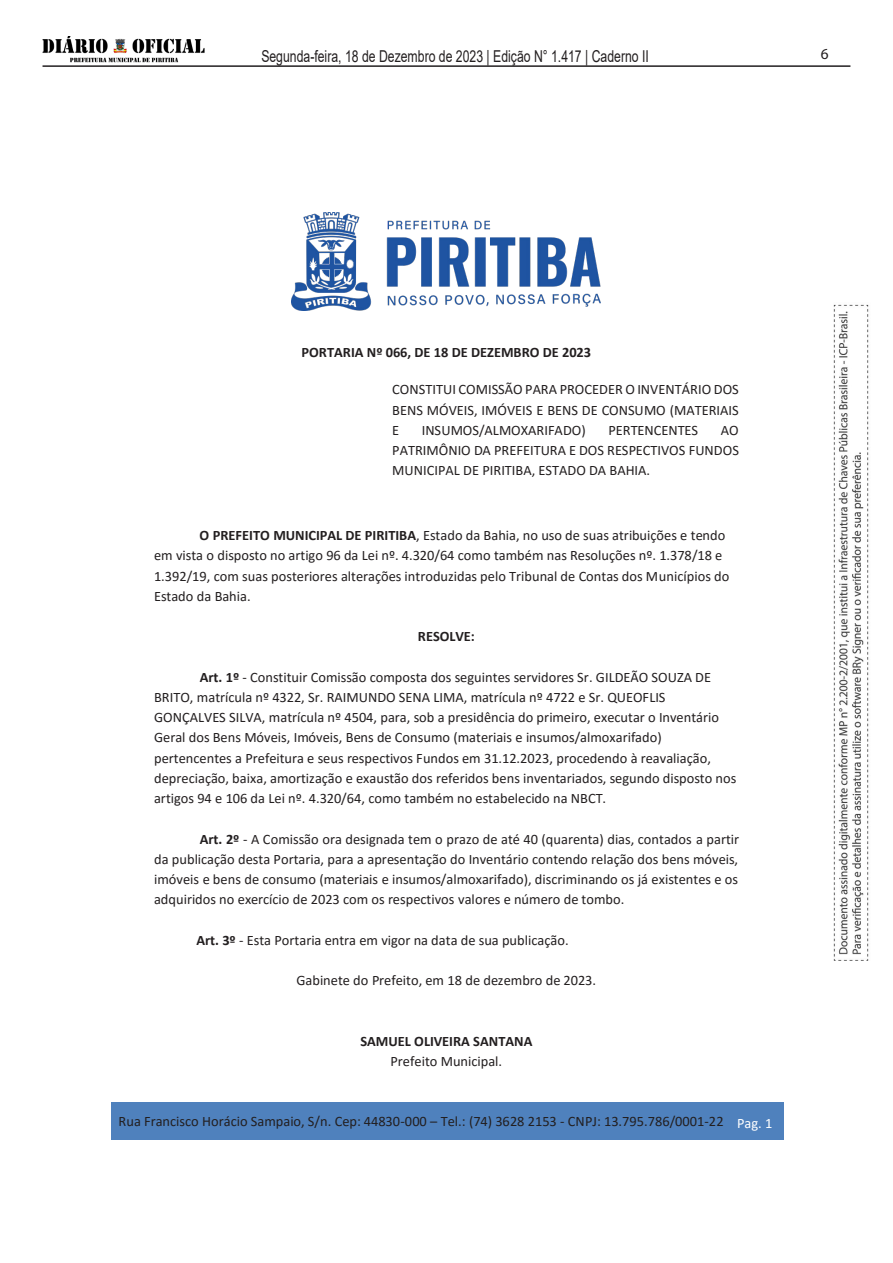
<style>
.page{position:relative;width:893px;height:1263px;background:#fff}
.page>*{position:absolute;margin:0;border:0;box-sizing:border-box;transform-origin:0 0}
.t1{font:16.35px "Arial";color:#231f20;scale:.75 1}
.t2{font:15.3px "Myriad Pro";color:#231f20}
.t3{font:14.4px/20.2px "Calibri";color:#231f20;text-align:justify}
.t4{font:700 14.4px/20.1px "Calibri";color:#231f20;text-align:center}
.s1{font-weight:700}
.s2{font-weight:400}
.s3{color:#fff}
</style>
<div class="page">
<hr style="left:43px;top:65px;width:807px;height:2px;background:#231f20">
<img style="left:833px;top:304px;width:36px;height:656px">
<img style="left:43px;top:37px;width:162px;height:26px">
<div style="left:112px;top:1102px;width:672px;height:38px;background:#4f81bd"></div>
<img style="left:292px;top:213px;width:309px;height:97px">
<p class="t1" style="left:261px;top:45px;width:518px">Segunda-feira, 18 de Dezembro de 2023 | Edição N° 1.417 | Caderno II</p>
<p class="t2" style="left:821px;top:44px;width:9px">6</p>
<p class="t4" style="left:301px;top:342px;width:291px">PORTARIA Nº 066, DE 18 DE DEZEMBRO DE 2023</p>
<p class="t3" style="left:392px;top:379px;width:348px">CONSTITUI COMISSÃO PARA PROCEDER O INVENTÁRIO DOS BENS MÓVEIS, IMÓVEIS E BENS DE CONSUMO (MATERIAIS E</p>
<p class="t3" style="left:422px;top:419px;width:166px">INSUMOS/ALMOXARIFADO)</p>
<p class="t3" style="left:608px;top:419px;width:91px">PERTENCENTES</p>
<p class="t3" style="left:392px;top:419px;width:348px;text-indent:329px">AO PATRIMÔNIO DA PREFEITURA E DOS RESPECTIVOS FUNDOS MUNICIPAL DE PIRITIBA, ESTADO DA BAHIA.</p>
<p class="t3" style="left:154px;top:525px;width:577px;text-align:left;text-indent:46px"><span class="s1">O PREFEITO MUNICIPAL DE PIRITIBA</span>, Estado da Bahia, no uso de suas atribuições e tendo em vista o disposto no artigo 96 da Lei nº. 4.320/64 como também nas Resoluções nº. 1.378/18 e 1.392/19, com suas posteriores alterações introduzidas pelo Tribunal de Contas dos Municípios do Estado da Bahia.</p>
<p class="t4" style="left:418px;top:626px;width:58px">RESOLVE:</p>
<p class="t3" style="left:154px;top:667px;width:584px;text-align:left;text-indent:46px"><span class="s1">Art. 1º</span> - Constituir Comissão composta dos seguintes servidores Sr. GILDEÃO SOUZA DE BRITO, matrícula nº 4322, Sr. RAIMUNDO SENA LIMA, matrícula nº 4722 e Sr. QUEOFLIS GONÇALVES SILVA, matrícula nº 4504, para, sob a presidência do primeiro, executar o Inventário Geral dos Bens Móveis, Imóveis, Bens de Consumo (materiais e insumos/almoxarifado) pertencentes a Prefeitura e seus respectivos Fundos em 31.12.2023, procedendo à reavaliação, depreciação, baixa, amortização e exaustão dos referidos bens inventariados, segundo disposto nos artigos 94 e 106 da Lei nº. 4.320/64, como também no estabelecido na NBCT.</p>
<p class="t3" style="left:154px;top:828px;width:587px;text-indent:46px"><span class="s1">Art. 2º</span> - A Comissão ora designada tem o prazo de até 40 (quarenta) dias, contados a partir da publicação desta Portaria, para a apresentação do Inventário contendo relação dos bens móveis, imóveis e bens de consumo (materiais e insumos/almoxarifado), discriminando os já existentes e os adquiridos no exercício de 2023 com os respectivos valores e número de tombo.</p>
<p class="t3" style="left:196px;top:929px;width:374px"><span class="s1">Art. 3º</span> - Esta Portaria entra em vigor na data de sua publicação.</p>
<p class="t3" style="left:296px;top:970px;width:301px">Gabinete do Prefeito, em 18 de dezembro de 2023.</p>
<p class="t4" style="left:360px;top:1031px;width:174px">SAMUEL OLIVEIRA SANTANA<br><span class="s2">Prefeito Municipal.</span></p>
<p class="t3" style="left:118px;top:1110px;width:655px">Rua Francisco Horácio Sampaio, S/n. Cep: 44830-000 – Tel.: (74) 3628 2153 - CNPJ: 13.795.786/0001-22 <span class="s3">Pag. 1</span></p>
</div>
